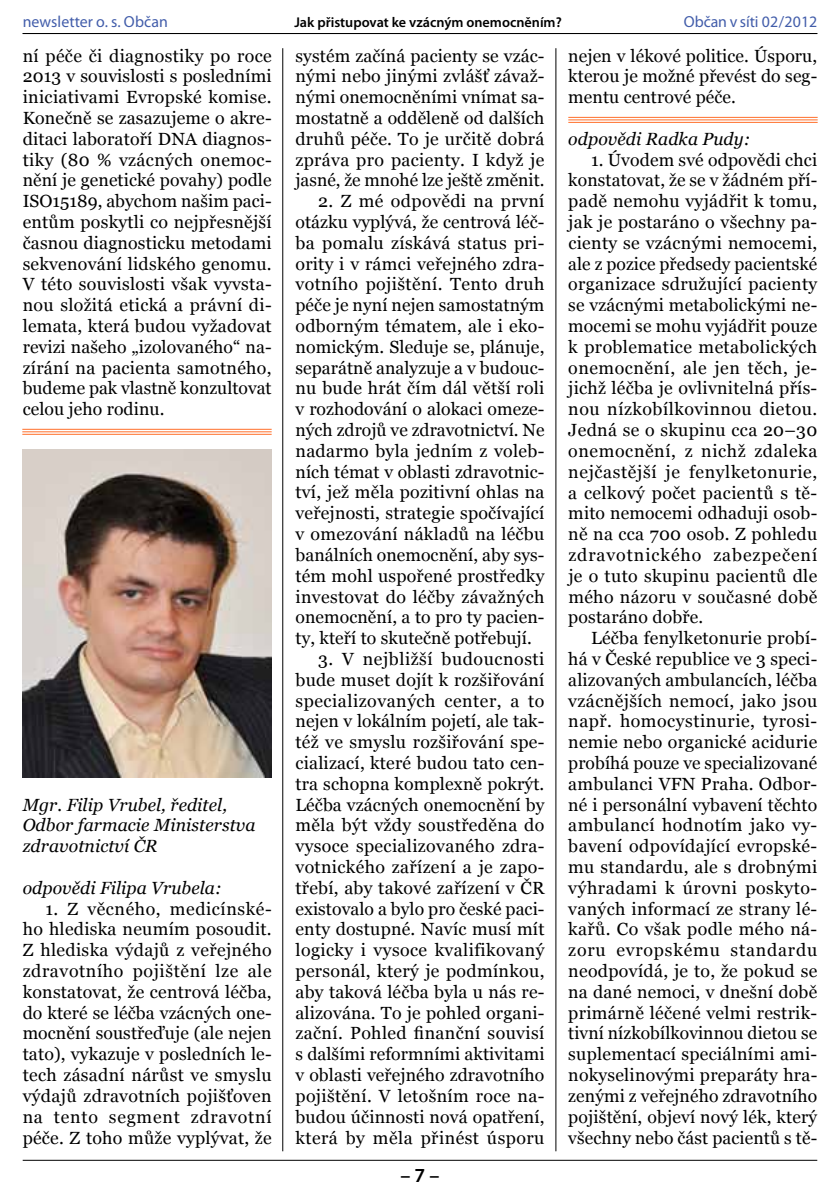
<style>
.page{position:relative;width:840px;height:1191px;background:#fff}
.page>*{position:absolute;margin:0;border:0;box-sizing:border-box;transform-origin:0 0}
.t1{font:600 20px "Myriad Pro";color:#000}
.t2{font:17.6px/20.8px "Georgia";letter-spacing:.005em;color:#000;text-align:justify}
.t3{font:italic 17.6px/20.8px "Georgia";letter-spacing:.005em;color:#000}
.t4{font:16px "Myriad Pro";letter-spacing:.005em;color:#425daa}
.t5{font:600 14.2px "Myriad Pro";color:#000}
</style>
<div class="page">
<hr style="left:23px;top:1159px;width:793px;height:1px;background:#000">
<hr style="left:23px;top:33px;width:793px;height:1px;background:#000">
<hr style="left:282px;top:48px;width:1px;height:1103px;background:#000">
<hr style="left:555px;top:48px;width:1px;height:1103px;background:#000">
<img style="left:22px;top:449px;width:249px;height:329px">
<hr style="left:22px;top:429px;width:249px;height:1px;background:#ff702b">
<hr style="left:22px;top:431px;width:249px;height:1px;background:#ff702b">
<hr style="left:22px;top:434px;width:249px;height:1px;background:#ff702b">
<hr style="left:568px;top:117px;width:249px;height:1px;background:#ff702b">
<hr style="left:568px;top:119px;width:249px;height:1px;background:#ff702b">
<hr style="left:568px;top:122px;width:249px;height:1px;background:#ff702b">
<p class="t4" style="left:23px;top:12px;width:147px">newsletter o. s. Občan</p>
<p class="t5" style="left:294px;top:13px;width:269px">Jak přistupovat ke vzácným onemocněním?</p>
<p class="t4" style="left:683px;top:12px;width:135px">Občan v síti 02/2012</p>
<p class="t2" style="left:23px;top:45px;width:250px">ní péče či diagnostiky po roce 2013 v souvislosti s posledními iniciativami Evropské komise.<br>Konečně se zasazujeme o akre&shy;ditaci laboratoří DNA diagnos&shy;tiky (80 % vzácných onemoc&shy;nění je genetické povahy) podle ISO15189, abychom našim paci&shy;entům poskytli co nejpřesnější časnou diagnosticku metodami sekvenování lidského genomu.<br>V této souvislosti však vyvsta&shy;nou složitá etická a právní di&shy;lemata, která budou vyžadovat revizi našeho „izolovaného“ na&shy;zírání na pacienta samotného, budeme pak vlastně konzultovat celou jeho rodinu.</p>
<p class="t2" style="left:568px;top:45px;width:250px">nejen v lékové politice. Úsporu, kterou je možné převést do seg&shy;mentu centrové péče.</p>
<p class="t3" style="left:568px;top:128px;width:184px">odpovědi Radka Pudy:</p>
<p class="t2" style="left:568px;top:149px;width:250px;text-indent:23px">1. Úvodem své odpovědi chci konstatovat, že se v žádném pří&shy;padě nemohu vyjádřit k tomu, jak je postaráno o všechny pa&shy;cienty se vzácnými nemocemi, ale z pozice předsedy pacientské organizace sdružující pacienty se vzácnými metabolickými ne&shy;mocemi se mohu vyjádřit pouze k problematice metabolických onemocnění, ale jen těch, je&shy;jichž léčba je ovlivnitelná přís&shy;nou nízkobílkovinnou dietou.<br>Jedná se o skupinu cca 20–30 onemocnění, z nichž zdaleka nejčastější je fenylketonurie, a celkový počet pacientů s tě&shy;mito nemocemi odhaduji osob&shy;ně na cca 700 osob. Z pohledu zdravotnického zabezpečení je o tuto skupinu pacientů dle mého názoru v současné době postaráno dobře.</p>
<p class="t2" style="left:568px;top:627px;width:250px;text-indent:23px">Léčba fenylketonurie probí&shy;há v České republice ve 3 speci&shy;alizovaných ambulancích, léčba vzácnějších nemocí, jako jsou např. homocystinurie, tyrosi&shy;nemie nebo organické acidurie probíhá pouze ve specializované ambulanci VFN Praha. Odbor&shy;né i personální vybavení těchto ambulancí hodnotím jako vy&shy;bavení odpovídající evropské&shy;mu standardu, ale s drobnými výhradami k úrovni poskyto&shy;vaných informací ze strany lé&shy;kařů. Co však podle mého ná&shy;zoru evropskému standardu neodpovídá, je to, že pokud se na dané nemoci, v dnešní době primárně léčené velmi restrik&shy;tivní nízkobílkovinnou dietou se suplementací speciálními ami&shy;nokyselinovými preparáty hra&shy;zenými z veřejného zdravotního pojištění, objeví nový lék, který všechny nebo část pacientů s tě-</p>
<p class="t2" style="left:295px;top:45px;width:250px">systém začíná pacienty se vzác&shy;nými nebo jinými zvlášť závaž&shy;nými onemocněními vnímat sa&shy;mostatně a odděleně od dalších druhů péče. To je určitě dobrá zpráva pro pacienty. I když je jasné, že mnohé lze ještě změnit.</p>
<p class="t2" style="left:295px;top:191px;width:250px;text-indent:23px">2. Z mé odpovědi na první otázku vyplývá, že centrová léč&shy;ba pomalu získává status pri&shy;ority i v rámci veřejného zdra&shy;votního pojištění. Tento druh péče je nyní nejen samostatným odborným tématem, ale i eko&shy;nomickým. Sleduje se, plánuje, separátně analyzuje a v budouc&shy;nu bude hrát čím dál větší roli v rozhodování o alokaci omeze&shy;ných zdrojů ve zdravotnictví. Ne nadarmo byla jedním z voleb&shy;ních témat v oblasti zdravotnic&shy;tví, jež měla pozitivní ohlas na veřejnosti, strategie spočívající v omezování nákladů na léčbu banálních onemocnění, aby sys&shy;tém mohl uspořené prostředky investovat do léčby závažných onemocnění, a to pro ty pacien&shy;ty, kteří to skutečně potřebují.</p>
<p class="t2" style="left:295px;top:648px;width:250px;text-indent:23px">3. V nejbližší budoucnosti bude muset dojít k rozšiřování specializovaných center, a to nejen v lokálním pojetí, ale tak&shy;též ve smyslu rozšiřování spe&shy;cializací, které budou tato cen&shy;tra schopna komplexně pokrýt.<br>Léčba vzácných onemocnění by měla být vždy soustředěna do vysoce specializovaného zdra&shy;votnického zařízení a je zapo&shy;třebí, aby takové zařízení v ČR existovalo a bylo pro české paci&shy;enty dostupné. Navíc musí mít logicky i vysoce kvalifikovaný personál, který je podmínkou, aby taková léčba byla u nás re&shy;alizována. To je pohled organi&shy;zační. Pohled finanční souvisí s dalšími reformními aktivitami v oblasti veřejného zdravotního pojištění. V letošním roce na&shy;budou účinnosti nová opatření, která by měla přinést úsporu</p>
<p class="t3" style="left:23px;top:794px;width:234px">Mgr. Filip Vrubel, ředitel,<br>Odbor farmacie Ministerstva zdravotnictví ČR</p>
<p class="t3" style="left:23px;top:877px;width:200px">odpovědi Filipa Vrubela:</p>
<p class="t2" style="left:23px;top:898px;width:250px;text-indent:23px">1. Z věcného, medicínské&shy;ho hlediska neumím posoudit.<br>Z hlediska výdajů z veřejného zdravotního pojištění lze ale konstatovat, že centrová léčba, do které se léčba vzácných one&shy;mocnění soustřeďuje (ale nejen tato), vykazuje v posledních le&shy;tech zásadní nárůst ve smyslu výdajů zdravotních pojišťoven na tento segment zdravotní péče. Z toho může vyplývat, že</p>
<p class="t1" style="left:400px;top:1162px;width:40px">– 7 –</p>
</div>
